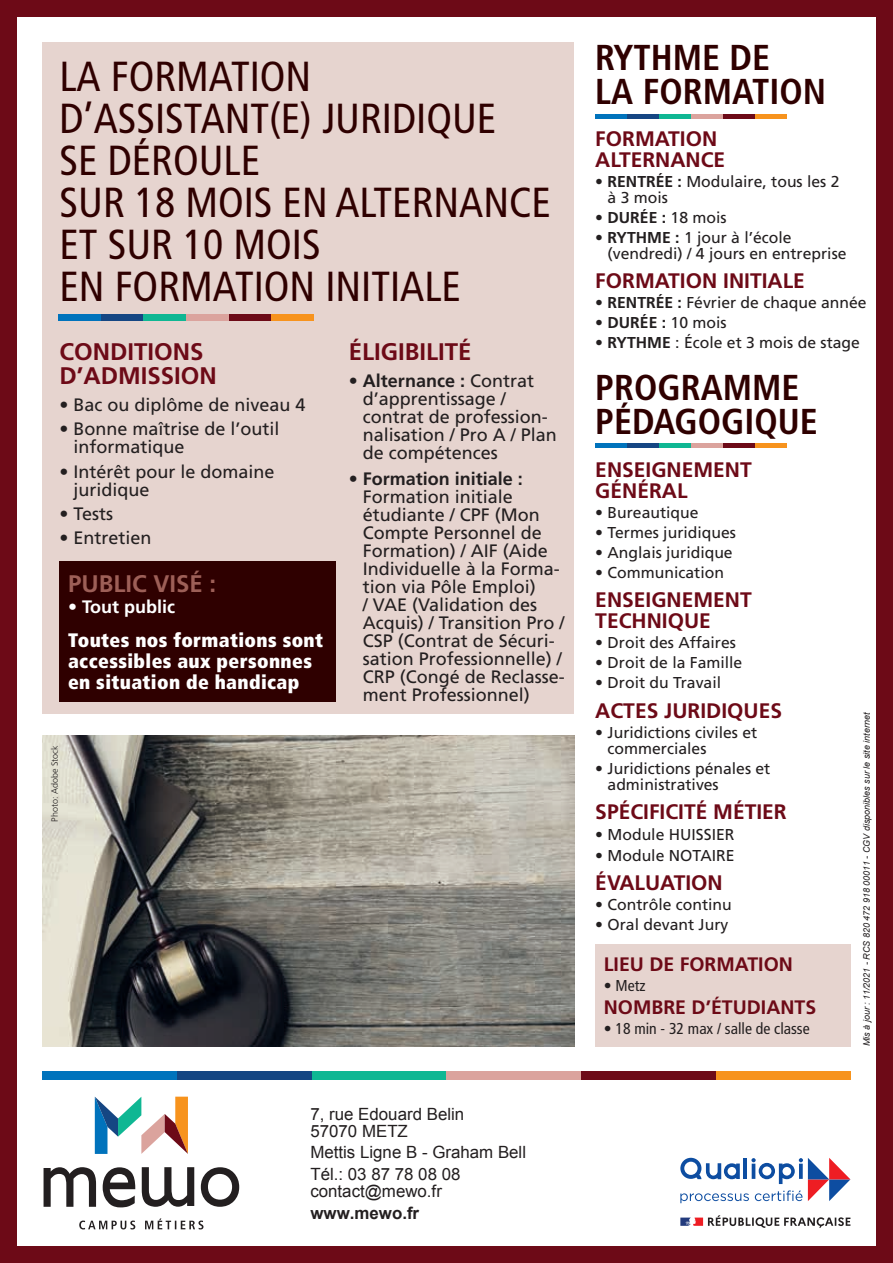
<style>
.page{position:relative;width:893px;height:1263px;background:#6d0a17}
.page>*{position:absolute;margin:0;border:0;box-sizing:border-box;transform-origin:0 0}
.t1{font:condensed 42px/42px "Frutiger LT Std";color:#2f0000}
.t2{font:700 condensed 36px/34.5px "Frutiger LT Std";color:#2f0000}
.t3{font:700 24px/24px "Frutiger LT Std";color:#6d0a17}
.t4{font:700 24px "Frutiger LT Std";color:#9d5f57}
.t5{font:700 21px/21px "Frutiger LT Std";color:#6d0a17}
.t6{font:900 condensed 19.5px/21px "Frutiger LT Std";letter-spacing:.02em;color:#fff}
.t7{font:700 19.5px "Frutiger LT Std";color:#6d0a17}
.t8{font:18px/18px "Frutiger LT Std";color:#231f20}
.t9{font:700 18px "Frutiger LT Std";color:#fff}
.t10{font:16.8px/16.8px "Arial";color:#231f20}
.t11{font:700 16.8px "Arial";color:#231f20}
.t12{font:15.75px/15.8px "Frutiger LT Std";color:#231f20}
.t13{font:condensed 15.75px "Frutiger LT Std";color:#231f20}
.t14{font:700 15.75px "Frutiger LT Std";color:#231f20}
.t15{font:italic 9px "Arial";color:#231f20}
.t16{font:300 9px "Frutiger LT Std";color:#231f20}
.s1{font-weight:700}
.s2{font-weight:400}
</style>
<div class="page">
<div style="left:17px;top:17px;width:859px;height:1229px;background:#fff"></div>
<img style="left:43px;top:736px;width:531px;height:310px">
<div style="left:43px;top:43px;width:531px;height:671px;background:#e6d4cf"></div>
<svg style="left:44px;top:1167px;width:195px;height:62px"></svg>
<svg style="left:95px;top:1097px;width:93px;height:57px"></svg>
<div style="left:59px;top:315px;width:42px;height:6px;background:#0073bc"></div>
<div style="left:101px;top:315px;width:43px;height:6px;background:#154683"></div>
<div style="left:144px;top:315px;width:42px;height:6px;background:#0fb793"></div>
<div style="left:186px;top:315px;width:43px;height:6px;background:#dba39d"></div>
<div style="left:229px;top:315px;width:42px;height:6px;background:#6d0a17"></div>
<div style="left:271px;top:315px;width:43px;height:6px;background:#f7931d"></div>
<div style="left:43px;top:1071px;width:134px;height:9px;background:#0073bc"></div>
<div style="left:177px;top:1071px;width:135px;height:9px;background:#154683"></div>
<div style="left:312px;top:1071px;width:134px;height:9px;background:#0fb793"></div>
<div style="left:446px;top:1071px;width:135px;height:9px;background:#dba39d"></div>
<div style="left:581px;top:1071px;width:135px;height:9px;background:#6d0a17"></div>
<div style="left:716px;top:1071px;width:134px;height:9px;background:#f7931d"></div>
<div style="left:595px;top:443px;width:32px;height:5px;background:#0073bc"></div>
<div style="left:627px;top:443px;width:32px;height:5px;background:#154683"></div>
<div style="left:659px;top:443px;width:32px;height:5px;background:#0fb793"></div>
<div style="left:691px;top:443px;width:32px;height:5px;background:#dba39d"></div>
<div style="left:723px;top:443px;width:32px;height:5px;background:#6d0a17"></div>
<div style="left:755px;top:443px;width:32px;height:5px;background:#f7931d"></div>
<hr style="left:595px;top:115px;width:32px;height:4px;background:#0073bc">
<hr style="left:627px;top:115px;width:32px;height:4px;background:#154683">
<hr style="left:659px;top:115px;width:32px;height:4px;background:#0fb793">
<hr style="left:691px;top:115px;width:32px;height:4px;background:#dba39d">
<hr style="left:723px;top:115px;width:32px;height:4px;background:#6d0a17">
<hr style="left:755px;top:115px;width:32px;height:4px;background:#f7931d">
<div style="left:595px;top:944px;width:255px;height:102px;background:#e6d4cf"></div>
<svg style="left:680px;top:1158px;width:170px;height:45px"></svg>
<svg style="left:680px;top:1215px;width:170px;height:13px"></svg>
<div style="left:60px;top:561px;width:276px;height:141px;background:#2f0000"></div>
<h1 class="t1" style="left:60px;top:56px;width:493px">LA FORMATION<br>D’ASSISTANT(E) JURIDIQUE<br>SE DÉROULE<br>SUR 18 MOIS EN ALTERNANCE<br>ET SUR 10 MOIS<br>EN FORMATION INITIALE</h1>
<h3 class="t3" style="left:60px;top:340px;width:159px">CONDITIONS<br>D’ADMISSION</h3>
<p class="t8" style="left:60px;top:396px;width:248px">• Bac ou diplôme de niveau 4</p>
<p class="t8" style="left:74px;top:420px;width:208px;text-indent:-14px">• Bonne maîtrise de l’outil informatique</p>
<p class="t8" style="left:74px;top:462px;width:203px;text-indent:-14px">• Intérêt pour le domaine juridique</p>
<p class="t8" style="left:60px;top:505px;width:55px">• Tests</p>
<p class="t8" style="left:60px;top:529px;width:94px">• Entretien</p>
<h3 class="t4" style="left:68px;top:570px;width:150px">PUBLIC VISÉ :</h3>
<p class="t9" style="left:68px;top:596px;width:109px">• Tout public</p>
<p class="t6" style="left:68px;top:629px;width:257px">Toutes nos formations sont accessibles aux personnes en situation de handicap</p>
<p class="t16" style="left:50px;top:822px;width:78px;rotate:-90deg">Photo: Adobe Stock</p>
<h3 class="t3" style="left:349px;top:340px;width:124px">ÉLIGIBILITÉ</h3>
<p class="t8" style="left:363px;top:372px;width:196px;text-indent:-14px">• <span class="s1">Alternance :</span> Contrat d’apprentissage / contrat de profession&shy;nalisation / Pro A / Plan de compétences</p>
<p class="t8" style="left:363px;top:470px;width:204px;text-indent:-14px">• <span class="s1">Formation initiale :<br></span>Formation initiale étudiante / CPF (Mon<br>Compte Personnel de<br>Formation) / AIF (Aide<br>Individuelle à la Forma&shy;tion via Pôle Emploi)<br>/ VAE (Validation des<br>Acquis) / Transition Pro /<br>CSP (Contrat de Sécuri&shy;sation Professionnelle) /<br>CRP (Congé de Reclasse&shy;ment Professionnel)</p>
<p class="t10" style="left:310px;top:1105px;width:155px">7, rue Edouard Belin<br>57070 METZ</p>
<p class="t10" style="left:310px;top:1142px;width:217px;line-height:21.8px">Mettis Ligne B - Graham Bell<br>Tél.: 03 87 78 08 08</p>
<p class="t10" style="left:310px;top:1183px;width:133px">contact@mewo.fr</p>
<p class="t11" style="left:310px;top:1202px;width:110px">www.mewo.fr</p>
<h2 class="t2" style="left:595px;top:40px;width:232px">RYTHME DE<br>LA FORMATION</h2>
<p class="t5" style="left:595px;top:129px;width:131px">FORMATION<br>ALTERNANCE</p>
<p class="t12" style="left:608px;top:174px;width:233px;text-indent:-12px"><span class="s1">• RENTRÉE :</span> Modulaire, tous les 2 à 3 mois</p>
<p class="t14" style="left:595px;top:208px;width:133px">• DURÉE : <span class="s2">18 mois</span></p>
<p class="t12" style="left:608px;top:230px;width:240px;text-indent:-12px"><span class="s1">• RYTHME :</span> 1 jour à l’école (vendredi) / 4 jours en entreprise</p>
<p class="t5" style="left:595px;top:271px;width:211px">FORMATION INITIALE</p>
<p class="t12" style="left:595px;top:295px;width:273px"><span class="s1">• RENTRÉE :</span> Février de chaque année</p>
<p class="t12" style="left:595px;top:315px;width:133px">• <span class="s1">DURÉE :</span> 10 mois</p>
<p class="t12" style="left:595px;top:335px;width:266px"><span class="s1">• RYTHME</span> : École et 3 mois de stage</p>
<h2 class="t2" style="left:595px;top:370px;width:224px">PROGRAMME<br>PÉDAGOGIQUE</h2>
<p class="t5" style="left:595px;top:459px;width:158px">ENSEIGNEMENT<br>GÉNÉRAL</p>
<p class="t12" style="left:595px;top:504px;width:105px">• Bureautique</p>
<p class="t12" style="left:595px;top:524px;width:142px">• Termes juridiques</p>
<p class="t12" style="left:595px;top:544px;width:139px">• Anglais juridique</p>
<p class="t12" style="left:595px;top:564px;width:130px">• Communication</p>
<p class="t5" style="left:595px;top:589px;width:158px">ENSEIGNEMENT<br>TECHNIQUE</p>
<p class="t12" style="left:595px;top:635px;width:142px">• Droit des Affaires</p>
<p class="t12" style="left:595px;top:655px;width:149px">• Droit de la Famille</p>
<p class="t12" style="left:595px;top:675px;width:127px">• Droit du Travail</p>
<p class="t5" style="left:595px;top:700px;width:188px">ACTES JURIDIQUES</p>
<p class="t12" style="left:608px;top:725px;width:151px;text-indent:-12px">• Juridictions civiles et commerciales</p>
<p class="t12" style="left:608px;top:761px;width:164px;text-indent:-12px">• Juridictions pénales et administratives</p>
<p class="t5" style="left:595px;top:802px;width:193px">SPÉCIFICITÉ MÉTIER</p>
<p class="t12" style="left:595px;top:827px;width:141px">• Module HUISSIER</p>
<p class="t12" style="left:595px;top:848px;width:141px">• Module NOTAIRE</p>
<p class="t5" style="left:595px;top:873px;width:129px">ÉVALUATION</p>
<p class="t12" style="left:595px;top:897px;width:138px">• Contrôle continu</p>
<p class="t12" style="left:595px;top:917px;width:135px">• Oral devant Jury</p>
<p class="t15" style="left:861px;top:1046px;width:335px;rotate:-90deg">Mis à jour : 11/2021 - RCS 820 472 918 00011 - CGV disponibles sur le site internet</p>
<p class="t7" style="left:604px;top:952px;width:191px">LIEU DE FORMATION</p>
<p class="t13" style="left:604px;top:976px;width:43px">• Metz</p>
<p class="t7" style="left:604px;top:996px;width:214px">NOMBRE D’ÉTUDIANTS</p>
<p class="t13" style="left:604px;top:1020px;width:207px">• 18 min - 32 max / salle de classe</p>
</div>
